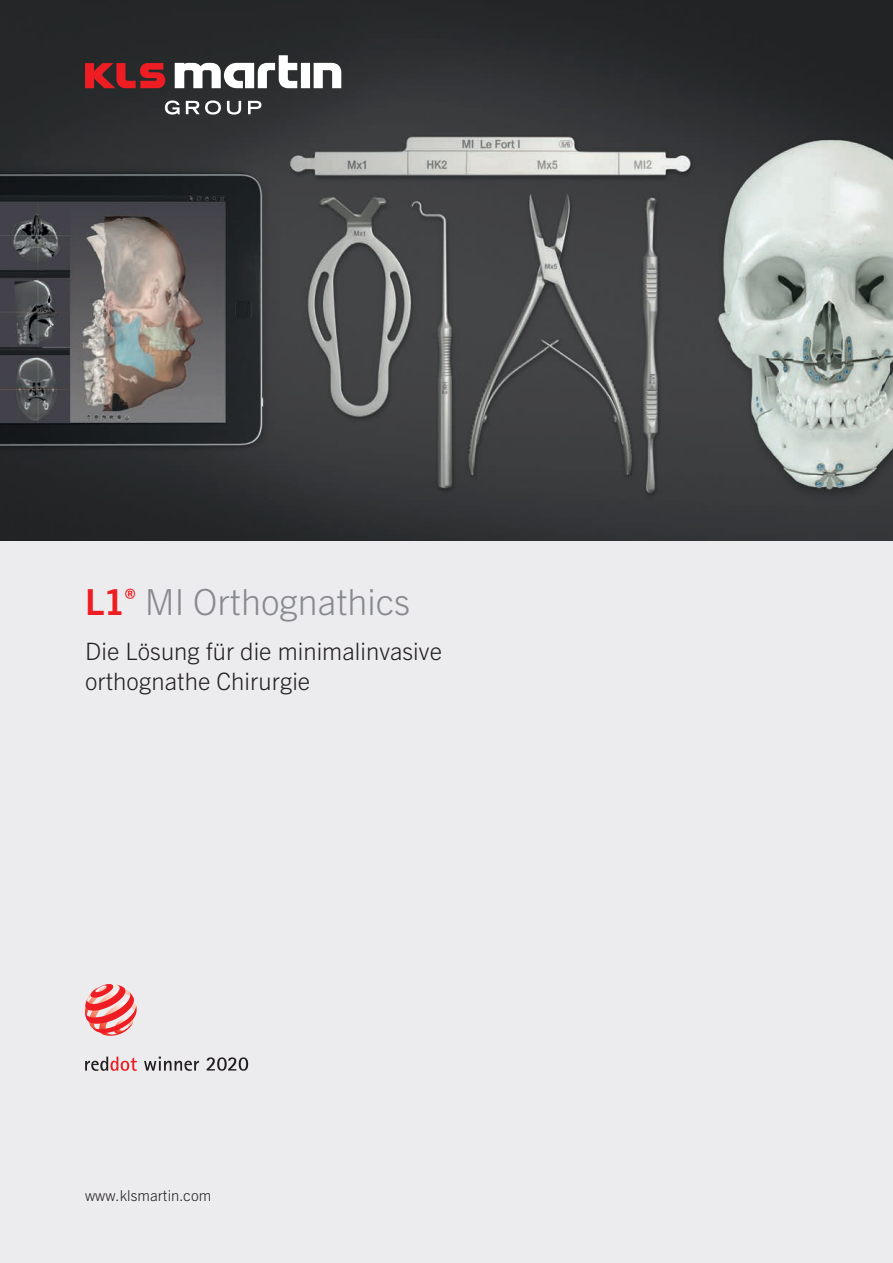
<style>
.page{position:relative;width:893px;height:1263px;background:#fff}
.page>*{position:absolute;margin:0;border:0;box-sizing:border-box;transform-origin:0 0}
.t1{font:300 36px "Trade Gothic Next LT Pro";color:#87898c}
.t2{font:300 24px/30px "Trade Gothic Next LT Pro";letter-spacing:.005em;color:#231f20}
.t3{font:300 15px "Trade Gothic Next LT Pro";letter-spacing:.005em;color:#231f20}
.s1{font-weight:700;color:#ee1d23}
</style>
<div class="page">
<div style="left:0;top:540px;width:893px;height:723px;background:#ececee"></div>
<img style="left:0;top:0;width:893px;height:540px">
<svg style="left:165px;top:100px;width:15px;height:15px"></svg>
<svg style="left:186px;top:100px;width:35px;height:15px"></svg>
<svg style="left:227px;top:101px;width:14px;height:14px"></svg>
<svg style="left:248px;top:101px;width:13px;height:13px"></svg>
<svg style="left:85px;top:63px;width:80px;height:25px;background:#a32125"></svg>
<svg style="left:175px;top:55px;width:166px;height:33px"></svg>
<svg style="left:85px;top:984px;width:52px;height:52px"></svg>
<svg style="left:85px;top:1056px;width:52px;height:15px"></svg>
<svg style="left:144px;top:1056px;width:55px;height:15px"></svg>
<svg style="left:207px;top:1057px;width:41px;height:14px"></svg>
<h1 class="t1" style="left:85px;top:576px;width:327px"><span class="s1">L1</span><sup>®</sup> MI Orthognathics</h1>
<p class="t2" style="left:85px;top:634px;width:359px">Die Lösung für die minimalinvasive orthognathe Chirurgie</p>
<p class="t3" style="left:85px;top:1185px;width:128px">www.klsmartin.com</p>
</div>
